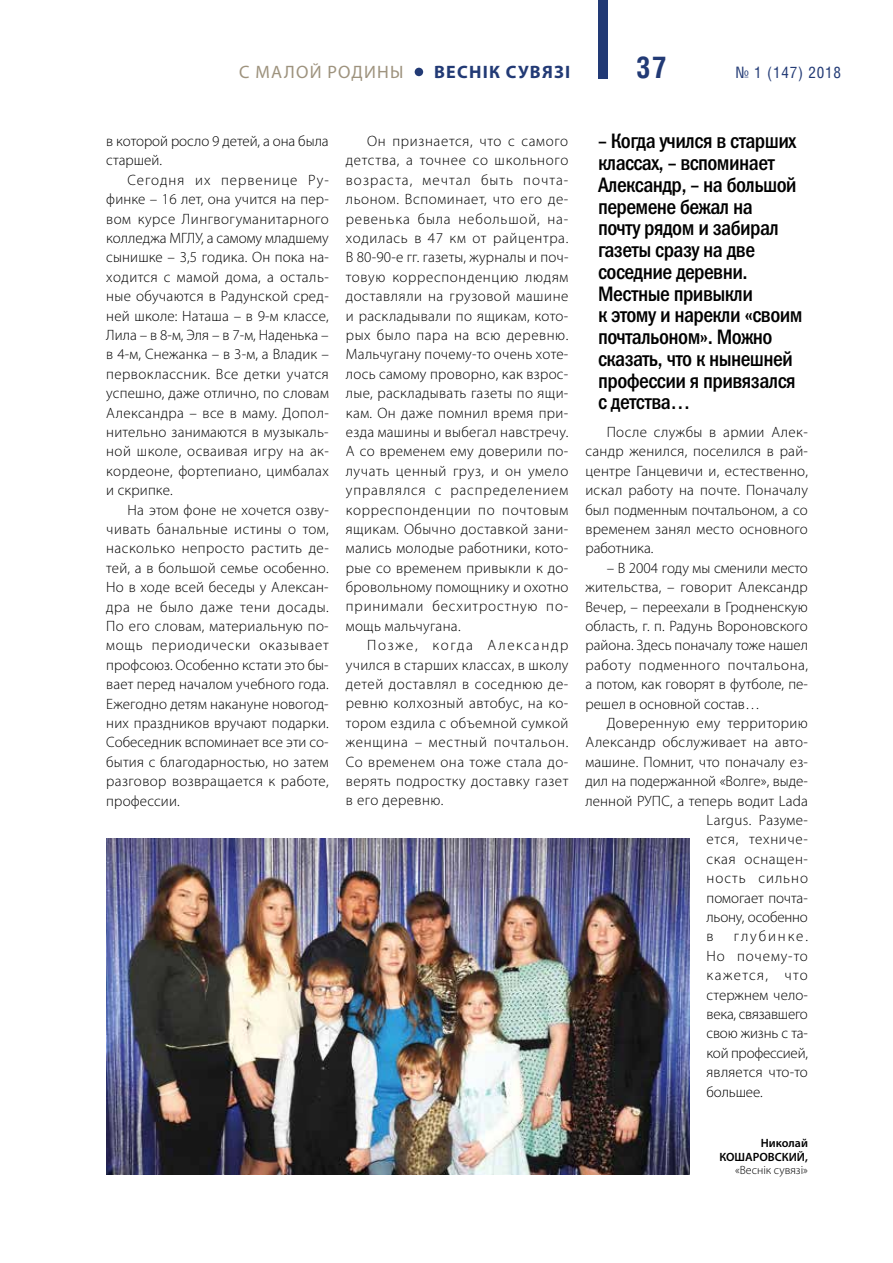
<style>
.page{position:relative;width:893px;height:1263px;background:#fff}
.page>*{position:absolute;margin:0;border:0;box-sizing:border-box;transform-origin:0 0}
.t1{font:700 30px "Helios Cond C";color:#223a75}
.t2{font:21px/21.8px "Franklin Gothic Medi Cond C";letter-spacing:-.025em;color:#000}
.t3{font:18px "Myriad Pro";letter-spacing:.07em;color:#9e937e}
.t4{font:700 18px "Myriad Pro";letter-spacing:.07em;color:#223a75}
.t5{font:15.75px "Helios Cond C";letter-spacing:.05em;color:#223a75}
.t6{font:300 15px/19.4px "Myriad Pro";letter-spacing:.015em;color:#000;text-align:justify}
.t7{font:300 15px "Myriad Pro";letter-spacing:-.01em;color:#000}
.t8{font:300 15px "Myriad Pro";letter-spacing:.05em;color:#000}
.t9{font:300 15px "Myriad Pro";letter-spacing:.035em;color:#000}
.t10{font:300 15px "Myriad Pro";letter-spacing:.065em;color:#000}
.t11{font:600 12px/13.6px "Myriad Pro";color:#000;text-align:right}
.t12{font:300 12px "Myriad Pro";color:#000}
</style>
<div class="page">
<img style="left:106px;top:838px;width:583px;height:336px">
<div style="left:415px;top:68px;width:8px;height:8px;background:#223a75;border-radius:50%"></div>
<div style="left:598px;top:0;width:10px;height:78px;background:#223a75"></div>
<p class="t3" style="left:239px;top:61px;width:166px">С МАЛОЙ РОДИНЫ</p>
<p class="t4" style="left:434px;top:61px;width:138px">ВЕСНIК СУВЯЗI</p>
<h1 class="t1" style="left:636px;top:50px;width:32px">37</h1>
<p class="t5" style="left:736px;top:63px;width:107px">№ 1 (147) 2018</p>
<p class="t6" style="left:106px;top:131px;width:224px">в которой росло 9 детей, а она была старшей.</p>
<p class="t6" style="left:106px;top:170px;width:224px;text-indent:21px">Сегодня их первенице Ру&shy;финке – 16 лет, она учится на пер&shy;вом курсе Лингвогуманитарного колледжа МГЛУ, а самому младшему сынишке – 3,5 годика. Он пока на&shy;ходится с мамой дома, а осталь&shy;ные обучаются в Радунской сред&shy;ней школе: Наташа – в 9-м классе, Лила – в 8-м, Эля – в 7-м, Наденька – в 4-м, Снежанка – в 3-м, а Владик – первоклассник. Все детки учатся успешно, даже отлично, по словам Александра – все в маму. Допол&shy;нительно занимаются в музыкаль&shy;ной школе, осваивая игру на ак&shy;кордеоне, фортепиано, цимбалах и скрипке.</p>
<p class="t6" style="left:106px;top:500px;width:224px;text-indent:21px">На этом фоне не хочется озву&shy;чивать банальные истины о том, насколько непросто растить де&shy;тей, а в большой семье особенно.<br>Но в ходе всей беседы у Алексан&shy;дра не было даже тени досады.<br>По его словам, материальную по&shy;мощь периодически оказывает профсоюз. Особенно кстати это бы&shy;вает перед началом учебного года.<br>Ежегодно детям накануне новогод&shy;них праздников вручают подарки.<br>Собеседник вспоминает все эти со&shy;бытия с благодарностью, но затем разговор возвращается к работе, профессии.</p>
<p class="t6" style="left:346px;top:131px;width:224px;text-indent:21px">Он признается, что с самого детства, а точнее со школьного возраста, мечтал быть почта&shy;льоном. Вспоминает, что его де&shy;ревенька была небольшой, на&shy;ходилась в 47 км от райцентра.<br>В 80-90-е гг. газеты, журналы и поч&shy;товую корреспонденцию людям доставляли на грузовой машине и раскладывали по ящикам, кото&shy;рых было пара на всю деревню.<br>Мальчугану почему-то очень хоте&shy;лось самому проворно, как взрос&shy;лые, раскладывать газеты по ящи&shy;кам. Он даже помнил время при&shy;езда машины и выбегал навстречу.<br>А со временем ему доверили по&shy;лучать ценный груз, и он умело управлялся с распределением корреспонденции по почтовым ящикам. Обычно доставкой зани&shy;мались молодые работники, кото&shy;рые со временем привыкли к до&shy;бровольному помощнику и охотно принимали бесхитростную по&shy;мощь мальчугана.</p>
<p class="t6" style="left:346px;top:635px;width:224px;text-indent:21px">Позже, когда Александр учился в старших классах, в школу детей доставлял в соседнюю де&shy;ревню колхозный автобус, на ко&shy;тором ездила с объемной сумкой женщина – местный почтальон.<br>Со временем она тоже стала до&shy;верять подростку доставку газет в его деревню.</p>
<p class="t2" style="left:598px;top:130px;width:206px">– Когда учился в старших классах, – вспоминает<br>Александр, – на большой перемене бежал на<br>почту рядом и забирал газеты сразу на две соседние деревни.<br>Местные привыкли<br>к этому и нарекли «своим почтальоном». Можно сказать, что к нынешней профессии я привязался с детства…</p>
<p class="t6" style="left:585px;top:422px;width:224px;text-indent:21px">После службы в армии Алек&shy;сандр женился, поселился в рай&shy;центре Ганцевичи и, естественно, искал работу на почте. Поначалу был подменным почтальоном, а со временем занял место основного работника.</p>
<p class="t6" style="left:585px;top:558px;width:224px;text-indent:21px">– В 2004 году мы сменили место жительства, – говорит Александр Вечер, – переехали в Гродненскую область, г. п. Радунь Вороновского района. Здесь поначалу тоже нашел работу подменного почтальона, а потом, как говорят в футболе, пе&shy;решел в основной состав…</p>
<p class="t6" style="left:607px;top:713px;width:203px">Доверенную ему территорию</p>
<p class="t6" style="left:585px;top:732px;width:224px">Александр обслуживает на авто-</p>
<p class="t6" style="left:585px;top:752px;width:224px">машине. Помнит, что поначалу ез-</p>
<p class="t6" style="left:585px;top:771px;width:224px">дил на подержанной «Волге», выде-</p>
<p class="t6" style="left:585px;top:791px;width:224px">ленной РУПС, а теперь водит Lada</p>
<p class="t6" style="left:706px;top:810px;width:103px">Largus. Разуме-</p>
<p class="t8" style="left:706px;top:830px;width:103px">ется, техниче-</p>
<p class="t9" style="left:706px;top:850px;width:103px">ская оснащен-</p>
<p class="t10" style="left:706px;top:869px;width:103px">ность сильно</p>
<p class="t6" style="left:706px;top:888px;width:103px">помогает почта-</p>
<p class="t7" style="left:706px;top:908px;width:103px">льону, особенно</p>
<p class="t6" style="left:706px;top:926px;width:9px">в</p>
<p class="t6" style="left:706px;top:926px;width:103px;text-indent:27px">глубинке.<br>Но почему-то кажется, что стержнем чело&shy;века, связавшего свою жизнь с та&shy;кой профессией, является что-то большее.</p>
<p class="t11" style="left:719px;top:1136px;width:90px">Николай<br>КОШАРОВСКИЙ,</p>
<p class="t12" style="left:735px;top:1163px;width:74px">«Веснiк сувязi»</p>
</div>
